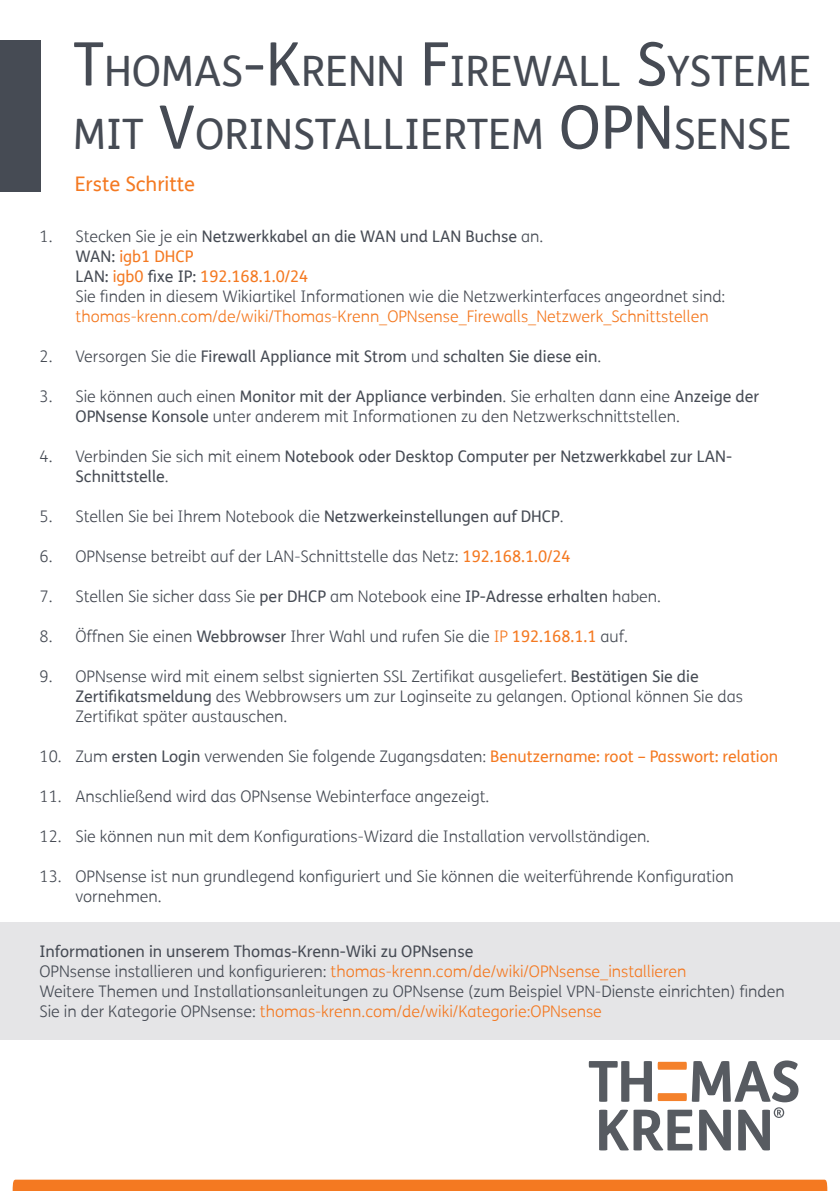
<style>
.page{position:relative;width:840px;height:1191px;background:#fff}
.page>*{position:absolute;margin:0;border:0;box-sizing:border-box;transform-origin:0 0}
.t1{font:42px/63.2px "FS Me";color:#464b54}
.t2{font:20px "FS Me";color:#f47921}
.t3{font:300 16px/20px "FS Me";color:#464b54}
.t4{font:16px/20px "FS Me";color:#464b54}
.t5{font:300 16px "FS Me";color:#f47921}
.s1{font-size:60px}
.s2{font-weight:400}
.s3{font-weight:400;color:#f47921}
.s4{font-weight:300}
.s5{color:#f47921}
</style>
<div class="page">
<div style="left:0;top:922px;width:839px;height:118px;background:#e5e5e7"></div>
<svg style="left:13px;top:1179px;width:813px;height:12px;background:#f4802d"></svg>
<div style="left:0;top:41px;width:40px;height:151px;background:#464b54"></div>
<svg style="left:588px;top:1060px;width:210px;height:90px"></svg>
<h1 class="t1" style="left:73px;top:38px;width:739px"><span class="s1">T</span>HOMAS<span class="s1">-K</span>RENN <span class="s1">F</span>IREWALL <span class="s1">S</span>YSTEME<br>MIT <span class="s1">V</span>ORINSTALLIERTEM <span class="s1">OPN</span>SENSE</h1>
<p class="t2" style="left:75px;top:170px;width:122px">Erste Schritte</p>
<p class="t3" style="left:75px;top:225px;width:651px;text-indent:-36px">1. Stecken Sie je ein <span class="s2">Netzwerkkabel an die WAN und LAN Buchse</span> an.<br><span class="s2">WAN:</span> <span class="s3">igb1 DHCP<br></span><span class="s2">LAN:</span> <span class="s3">igb0</span> <span class="s2">fixe IP:</span> <span class="s3">192.168.1.0/24<br></span>Sie finden in diesem Wikiartikel Informationen wie die Netzwerkinterfaces angeordnet sind:</p>
<p class="t5" style="left:75px;top:305px;width:634px">thomas-krenn.com/de/wiki/Thomas-Krenn_OPNsense_Firewalls_Netzwerk_Schnittstellen</p>
<p class="t4" style="left:39px;top:346px;width:563px"><span class="s4">2. Versorgen Sie die</span> Firewall Appliance mit Strom <span class="s4">und</span> schalten Sie diese ein<span class="s4">.</span></p>
<p class="t3" style="left:75px;top:385px;width:685px;text-indent:-36px">3. Sie können auch einen <span class="s2">Monitor mit der Appliance verbinden</span>. Sie erhalten dann eine <span class="s2">Anzeige der<br>OPNsense Konsole</span> unter anderem mit Informationen zu den Netzwerkschnittstellen.</p>
<p class="t4" style="left:75px;top:446px;width:657px;text-indent:-36px"><span class="s4">4. Verbinden Sie sich mit einem</span> Notebook oder Desktop Computer per Netzwerkkabel zur LAN-<br>Schnittstelle<span class="s4">.</span></p>
<p class="t3" style="left:39px;top:505px;width:525px">5. Stellen Sie bei Ihrem Notebook die <span class="s2">Netzwerkeinstellungen auf DHCP</span>.</p>
<p class="t3" style="left:39px;top:545px;width:532px">6. OPNsense betreibt auf der LAN-Schnittstelle das Netz: <span class="s3">192.168.1.0/24</span></p>
<p class="t3" style="left:39px;top:585px;width:622px">7. Stellen Sie sicher dass Sie <span class="s2">per DHCP</span> am Notebook eine <span class="s2">IP-Adresse erhalten</span> haben.</p>
<p class="t3" style="left:39px;top:625px;width:589px">8. Öffnen Sie einen <span class="s2">Webbrowser</span> Ihrer Wahl und rufen Sie die <span class="s5">IP</span> <span class="s3">192.168.1.1</span> auf.</p>
<p class="t3" style="left:75px;top:665px;width:668px;text-indent:-36px">9. OPNsense wird mit einem selbst signierten SSL Zertifikat ausgeliefert. <span class="s2">Bestätigen Sie die<br>Zertifikatsmeldung</span> des Webbrowsers um zur Loginseite zu gelangen. Optional können Sie das<br>Zertifikat später austauschen.</p>
<p class="t3" style="left:39px;top:745px;width:739px">10. Zum <span class="s2">ersten Login</span> verwenden Sie folgende Zugangsdaten: <span class="s3">Benutzername: root – Passwort: relation</span></p>
<p class="t3" style="left:39px;top:785px;width:451px">11. Anschließend wird das OPNsense Webinterface angezeigt.</p>
<p class="t3" style="left:39px;top:825px;width:611px">12. Sie können nun mit dem Konfigurations-Wizard die Installation vervollständigen.</p>
<p class="t3" style="left:75px;top:865px;width:659px;text-indent:-36px">13. OPNsense ist nun grundlegend konfiguriert und Sie können die weiterführende Konfiguration vornehmen.</p>
<p class="t3" style="left:39px;top:941px;width:746px"><span class="s2">Informationen in unserem Thomas-Krenn-Wiki zu OPNsense<br></span>OPNsense installieren und konfigurieren: <span class="s5">thomas-krenn.com/de/wiki/OPNsense_installieren<br></span>Weitere Themen und Installationsanleitungen zu OPNsense (zum Beispiel VPN-Dienste einrichten) finden Sie in der Kategorie OPNsense: <span class="s5">thomas-krenn.com/de/wiki/Kategorie:OPNsense</span></p>
</div>
